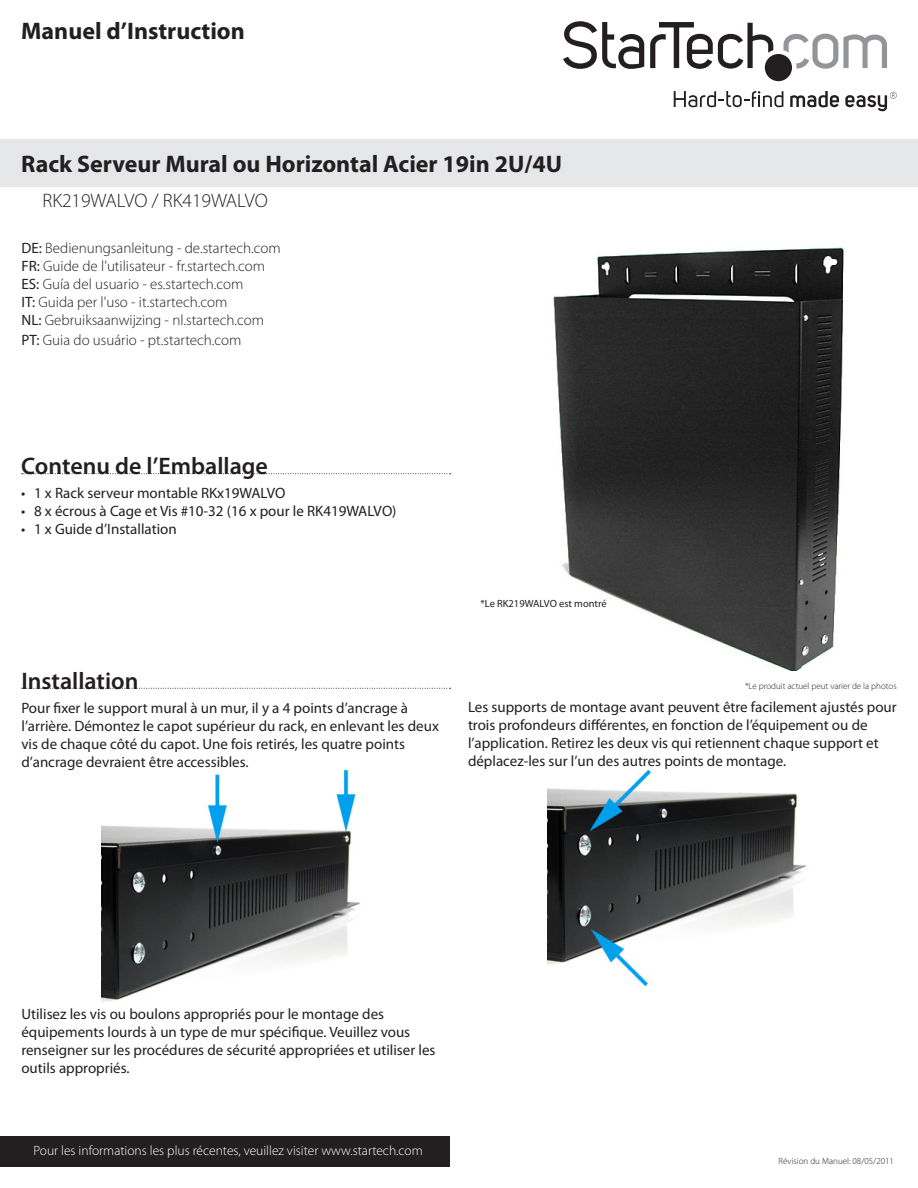
<style>
.page{position:relative;width:918px;height:1188px;background:#fff}
.page>*{position:absolute;margin:0;border:0;box-sizing:border-box;transform-origin:0 0}
.Title_Description{font:700 24px "Myriad Pro";color:#231f20}
.t1{font:600 24px "Myriad Pro";color:#231f20}
.Title_SKU{font:300 19.5px "Myriad Pro";color:#231f20}
.Text{font:15px/18px "Myriad Pro";color:#231f20}
.Manual_Description{font:300 15px "Myriad Pro";color:#231f20}
.Bullet_List{font:15px "Myriad Pro";color:#231f20}
.Text-2{font:300 13.5px "Myriad Pro";color:#fff}
.t2{font:10.5px "Myriad Pro";color:#231f20}
.Text-3{font:300 9px "Myriad Pro";color:#231f20}
.s1{font-weight:400}
</style>
<div class="page">
<svg style="left:783px;top:34px;width:104px;height:35px"></svg>
<svg style="left:845px;top:92px;width:52px;height:19px"></svg>
<svg style="left:790px;top:91px;width:49px;height:17px"></svg>
<svg style="left:674px;top:91px;width:109px;height:16px"></svg>
<svg style="left:563px;top:21px;width:81px;height:48px"></svg>
<svg style="left:650px;top:22px;width:123px;height:47px"></svg>
<div style="left:765px;top:54px;width:27px;height:27px;background:#231f20;border-radius:50%"></div>
<div style="left:0;top:140px;width:918px;height:47px;background:#e6e7e9"></div>
<div style="left:0;top:1136px;width:450px;height:30px;background:#231f20"></div>
<svg style="left:22px;top:473px;width:429px;height:1px"></svg>
<svg style="left:22px;top:688px;width:429px;height:1px"></svg>
<img style="left:101px;top:770px;width:259px;height:231px">
<img style="left:553px;top:247px;width:291px;height:424px">
<img style="left:548px;top:770px;width:258px;height:217px">
<p class="Title_Description" style="left:21px;top:16px;width:225px">Manuel d’Instruction</p>
<p class="Title_Description" style="left:21px;top:148px;width:542px">Rack Serveur Mural ou Horizontal Acier 19in 2U/4U</p>
<p class="Title_SKU" style="left:43px;top:189px;width:227px">RK219WALVO / RK419WALVO</p>
<p class="Manual_Description" style="left:22px;top:239px;width:261px"><span class="s1">DE:</span> Bedienungsanleitung - de.startech.com</p>
<p class="Manual_Description" style="left:22px;top:257px;width:245px"><span class="s1">FR:</span> Guide de l'utilisateur - fr.startech.com</p>
<p class="Manual_Description" style="left:22px;top:275px;width:223px"><span class="s1">ES:</span> Guía del usuario - es.startech.com</p>
<p class="Manual_Description" style="left:22px;top:293px;width:207px"><span class="s1">IT:</span> Guida per l'uso - it.startech.com</p>
<p class="Manual_Description" style="left:22px;top:311px;width:244px"><span class="s1">NL:</span> Gebruiksaanwijzing - nl.startech.com</p>
<p class="Manual_Description" style="left:22px;top:331px;width:221px"><span class="s1">PT:</span> Guia do usuário - pt.startech.com</p>
<h1 class="t1" style="left:21px;top:451px;width:248px">Contenu de l’Emballage</h1>
<p class="Bullet_List" style="left:21px;top:484px;width:266px">• 1 x Rack serveur montable RKx19WALVO</p>
<p class="Bullet_List" style="left:21px;top:502px;width:377px">• 8 x écrous à Cage et Vis #10-32 (16 x pour le RK419WALVO)</p>
<p class="Bullet_List" style="left:21px;top:520px;width:157px">• 1 x Guide d’Installation</p>
<h1 class="t1" style="left:21px;top:665px;width:119px">Installation</h1>
<p class="Text" style="left:21px;top:699px;width:419px">Pour fixer le support mural à un mur, il y a 4 points d’ancrage à l’arrière. Démontez le capot supérieur du rack, en enlevant les deux vis de chaque côté du capot. Une fois retirés, les quatre points d’ancrage devraient être accessibles.</p>
<p class="t2" style="left:481px;top:597px;width:128px">*Le RK219WALVO est montré</p>
<p class="Text-3" style="left:745px;top:681px;width:153px">*Le produit actuel peut varier de la photos</p>
<p class="Text" style="left:468px;top:698px;width:430px">Les supports de montage avant peuvent être facilement ajustés pour trois profondeurs différentes, en fonction de l’équipement ou de l’application. Retirez les deux vis qui retiennent chaque support et déplacez-les sur l’un des autres points de montage.</p>
<p class="Text" style="left:21px;top:1005px;width:416px">Utilisez les vis ou boulons appropriés pour le montage des équipements lourds à un type de mur spécifique. Veuillez vous renseigner sur les procédures de sécurité appropriées et utiliser les outils appropriés.</p>
<p class="Text-2" style="left:34px;top:1142px;width:391px">Pour les informations les plus récentes, veuillez visiter www.startech.com</p>
<p class="Text-3" style="left:779px;top:1156px;width:117px">Révision du Manuel: 08/05/2011</p>
</div>
